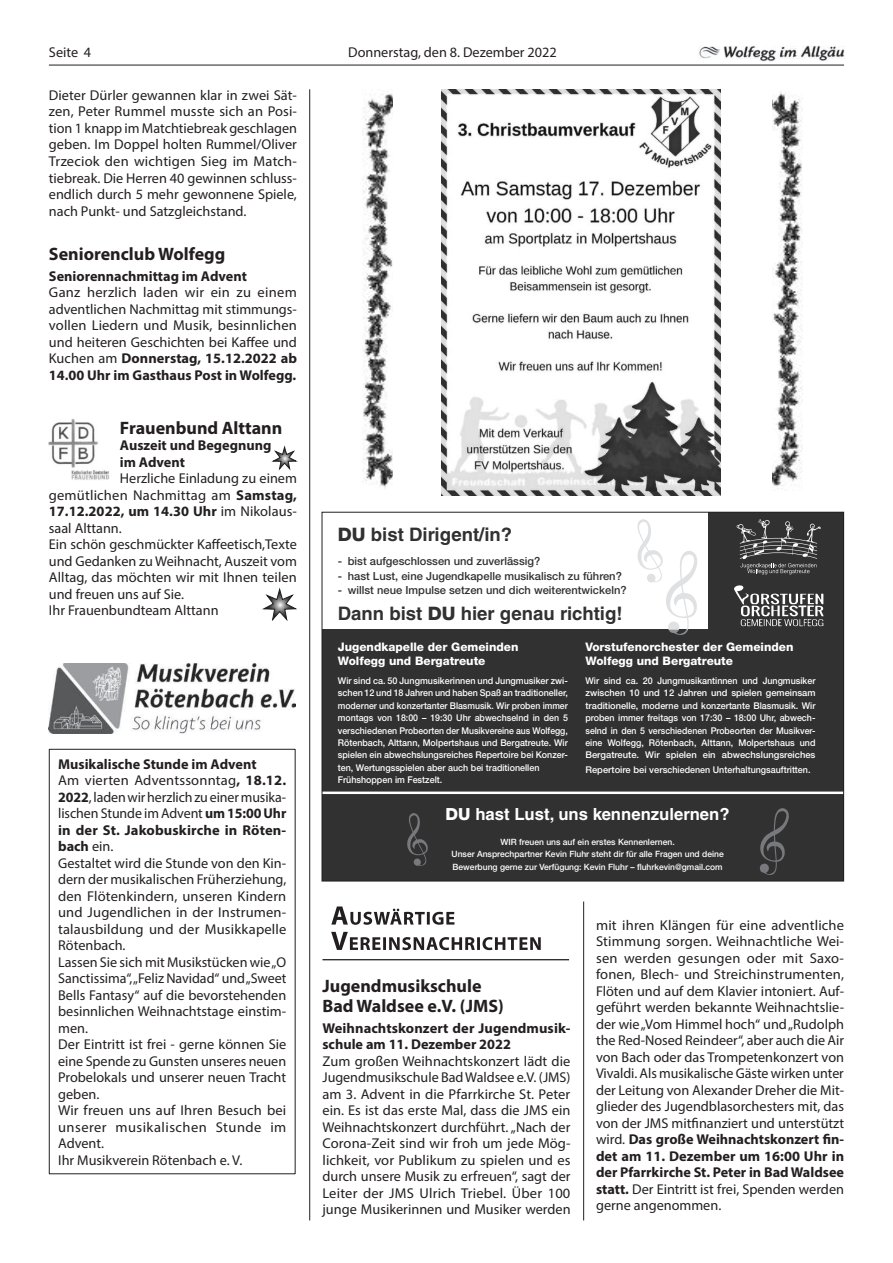
<style>
.page{position:relative;width:893px;height:1263px;background:#fff}
.page>*{position:absolute;margin:0;border:0;box-sizing:border-box;transform-origin:0 0}
.t1{font:700 18.6px "Helvetica LT Std";color:#313131}
.t2{font:700 18px/20.2px "Myriad Pro";color:#231f20}
.t3{font:700 16.8px "Helvetica LT Std";color:#fff}
.t4{font:14.25px/16.5px "Myriad Pro";color:#231f20;text-align:justify}
.t5{font:700 14.25px/16.5px "Myriad Pro";color:#231f20}
.t6{font:800 11.7px/14.1px "Helvetica Neue";color:#fff}
.t7{font:500 11.1px "Helvetica Neue LT Pro";color:#313131}
.t8{font:500 9.3px/12.5px "Helvetica Neue LT Pro";color:#fff}
.t9{font:500 9.3px/12.5px "Helvetica Neue LT Pro";color:#fff;text-align:justify;scale:.96 1}
.t10{font:500 8.7px/12.5px "Helvetica Neue LT Pro";color:#fff;text-align:center}
.s1{font-weight:700}
.s2{font-family:"Helvetica Neue";font-weight:800}
</style>
<div class="page">
<hr style="left:49px;top:65px;width:795px;height:1px;background:#231f20">
<img style="left:698px;top:45px;width:147px;height:16px">
<hr style="left:309px;top:89px;width:1px;height:1131px;background:#231f20">
<hr style="left:583px;top:901px;width:1px;height:319px;background:#231f20">
<img style="left:49px;top:419px;width:60px;height:61px">
<svg style="left:271px;top:445px;width:27px;height:26px"></svg>
<svg style="left:262px;top:587px;width:36px;height:34px"></svg>
<img style="left:49px;top:663px;width:247px;height:70px">
<div style="left:49px;top:749px;width:247px;height:425px;border:1px solid #231f20"></div>
<hr style="left:322px;top:959px;width:247px;height:1px;background:#000">
<svg style="left:331px;top:906px;width:123px;height:19px"></svg>
<svg style="left:331px;top:932px;width:210px;height:18px"></svg>
<div style="left:708px;top:512px;width:136px;height:118px;background:#313131"></div>
<div style="left:322px;top:630px;width:522px;height:251px;background:#313131"></div>
<svg style="left:736px;top:519px;width:85px;height:55px"></svg>
<svg style="left:637px;top:519px;width:61px;height:116px"></svg>
<svg style="left:407px;top:813px;width:21px;height:53px"></svg>
<svg style="left:760px;top:808px;width:29px;height:67px"></svg>
<hr style="left:322px;top:791px;width:522px;height:3px;background:#fff">
<svg style="left:734px;top:585px;width:90px;height:41px"></svg>
<img style="left:441px;top:89px;width:279px;height:407px">
<img style="left:363px;top:91px;width:30px;height:398px">
<img style="left:773px;top:92px;width:30px;height:397px">
<p class="t4" style="left:49px;top:44px;width:44px">Seite 4</p>
<p class="t4" style="left:348px;top:44px;width:210px">Donnerstag, den 8. Dezember 2022</p>
<p class="t4" style="left:49px;top:87px;width:250px">Dieter Dürler gewannen klar in zwei Sät&shy;zen, Peter Rummel musste sich an Posi&shy;tion 1 knapp im Matchtiebreak geschlagen geben. Im Doppel holten Rummel/Oliver Trzeciok den wichtigen Sieg im Match&shy;tiebreak. Die Herren 40 gewinnen schluss&shy;endlich durch 5 mehr gewonnene Spiele, nach Punkt- und Satzgleichstand.</p>
<p class="t2" style="left:49px;top:243px;width:178px">Seniorenclub Wolfegg</p>
<p class="t5" style="left:49px;top:267px;width:200px">Seniorennachmittag im Advent</p>
<p class="t4" style="left:49px;top:284px;width:250px">Ganz herzlich laden wir ein zu einem adventlichen Nachmittag mit stimmungs&shy;vollen Liedern und Musik, besinnlichen und heiteren Geschichten bei Kaffee und Kuchen am <span class="s1">Donnerstag, 15.12.2022 ab 14.00 Uhr im Gasthaus Post in Wolfegg.</span></p>
<p class="t2" style="left:120px;top:417px;width:164px">Frauenbund Alttann</p>
<p class="t5" style="left:120px;top:436px;width:153px">Auszeit und Begegnung im Advent</p>
<p class="t4" style="left:49px;top:470px;width:250px;text-align:left;text-indent:71px">Herzliche Einladung zu einem gemütlichen Nachmittag am <span class="s1">Samstag,<br>17.12.2022, um 14.30 Uhr</span> im Nikolaus&shy;saal Alttann.<br>Ein schön geschmückter Kaffeetisch,Texte und Gedanken zu Weihnacht, Auszeit vom<br>Alltag, das möchten wir mit Ihnen teilen und freuen uns auf Sie.<br>Ihr Frauenbundteam Alttann</p>
<h1 class="t1" style="left:338px;top:523px;width:176px"><span class="s2">DU</span> bist Dirigent/in?</h1>
<p class="t7" style="left:338px;top:554px;width:204px">- bist aufgeschlossen und zuverlässig?</p>
<p class="t7" style="left:338px;top:569px;width:286px">- hast Lust, eine Jugendkapelle musikalisch zu führen?</p>
<p class="t7" style="left:338px;top:584px;width:290px">- willst neue Impulse setzen und dich weiterentwickeln?</p>
<h1 class="t1" style="left:338px;top:602px;width:286px">Dann bist <span class="s2">DU</span> hier genau richtig!</h1>
<p class="t6" style="left:338px;top:639px;width:182px">Jugendkapelle der Gemeinden<br>Wolfegg und Bergatreute</p>
<p class="t8" style="left:338px;top:674px;width:232px">Wir sind ca. 50 Jungmusikerinnen und Jungmusiker zwi&shy;schen 12 und 18 Jahren und haben Spaß an traditioneller, moderner und konzertanter Blasmusik. Wir proben immer montags von 18:00 – 19:30 Uhr abwechselnd in den 5 verschiedenen Probeorten der Musikvereine aus Wolfegg, Rötenbach, Alttann, Molpertshaus und Bergatreute. Wir spielen ein abwechslungsreiches Repertoire bei Konzer&shy;ten, Wertungsspielen aber auch bei traditionellen Frühshoppen im Festzelt.</p>
<p class="t6" style="left:585px;top:639px;width:210px">Vorstufenorchester der Gemeinden<br>Wolfegg und Bergatreute</p>
<p class="t9" style="left:585px;top:674px;width:241px">Wir sind ca. 20 Jungmusikantinnen und Jungmusiker zwischen 10 und 12 Jahren und spielen gemeinsam traditionelle, moderne und konzertante Blasmusik. Wir proben immer freitags von 17:30 – 18:00 Uhr, abwech&shy;selnd in den 5 verschiedenen Probeorten der Musikver&shy;eine Wolfegg, Rötenbach, Alttann, Molpertshaus und Bergatreute. Wir spielen ein abwechslungsreiches</p>
<p class="t8" style="left:585px;top:763px;width:227px">Repertoire bei verschiedenen Unterhaltungsauftritten.</p>
<p class="t3" style="left:446px;top:804px;width:286px"><span class="s2">DU</span> hast Lust, uns kennenzulernen?</p>
<p class="t10" style="left:452px;top:835px;width:274px">WIR freuen uns auf ein erstes Kennenlernen.<br>Unser Ansprechpartner Kevin Fluhr steht dir für alle Fragen und deine<br>Bewerbung gerne zur Verfügung: Kevin Fluhr – fluhrkevin@gmail.com</p>
<p class="t4" style="left:58px;top:756px;width:230px;text-align:left"><span class="s1">Musikalische Stunde im Advent<br></span>Am vierten Adventssonntag<span class="s1">, 18.12.<br>2022</span>, laden wir herzlich zu einer musika&shy;lischen Stunde im Advent <span class="s1">um 15:00 Uhr in der St. Jakobuskirche in Röten&shy;bach</span> ein.<br>Gestaltet wird die Stunde von den Kin&shy;dern der musikalischen Früherziehung, den Flötenkindern, unseren Kindern und Jugendlichen in der Instrumen&shy;talausbildung und der Musikkapelle<br>Rötenbach.<br>Lassen Sie sich mit Musikstücken wie „O<br>Sanctissima“, „Feliz Navidad“ und „Sweet<br>Bells Fantasy“ auf die bevorstehenden besinnlichen Weihnachtstage einstim&shy;men.<br>Der Eintritt ist frei - gerne können Sie eine Spende zu Gunsten unseres neuen<br>Probelokals und unserer neuen Tracht geben.<br>Wir freuen uns auf Ihren Besuch bei unserer musikalischen Stunde im<br>Advent.<br>Ihr Musikverein Rötenbach e. V.</p>
<p class="t4" style="left:596px;top:917px;width:250px">mit ihren Klängen für eine adventliche Stimmung sorgen. Weihnachtliche Wei&shy;sen werden gesungen oder mit Saxo&shy;fonen, Blech- und Streichinstrumenten, Flöten und auf dem Klavier intoniert. Auf&shy;geführt werden bekannte Weihnachtslie&shy;der wie „Vom Himmel hoch“ und „Rudolph the Red-Nosed Reindeer“, aber auch die Air von Bach oder das Trompetenkonzert von Vivaldi. Als musikalische Gäste wirken unter der Leitung von Alexander Dreher die Mit&shy;glieder des Jugendblasorchesters mit, das von der JMS mitfinanziert und unterstützt wird. <span class="s1">Das große Weihnachtskonzert fin&shy;det am 11. Dezember um 16:00 Uhr in der Pfarrkirche St. Peter in Bad Waldsee statt.</span> Der Eintritt ist frei, Spenden werden gerne angenommen.</p>
<p class="t2" style="left:322px;top:975px;width:183px">Jugendmusikschule<br>Bad Waldsee e.V. (JMS)</p>
<p class="t5" style="left:322px;top:1019px;width:250px">Weihnachtskonzert der Jugendmusik&shy;schule am 11. Dezember 2022</p>
<p class="t4" style="left:322px;top:1052px;width:250px">Zum großen Weihnachtskonzert lädt die Jugendmusikschule Bad Waldsee e.V. (JMS) am 3. Advent in die Pfarrkirche St. Peter ein. Es ist das erste Mal, dass die JMS ein Weihnachtskonzert durchführt. „Nach der Corona-Zeit sind wir froh um jede Mög&shy;lichkeit, vor Publikum zu spielen und es durch unsere Musik zu erfreuen“, sagt der Leiter der JMS Ulrich Triebel. Über 100 junge Musikerinnen und Musiker werden</p>
</div>
